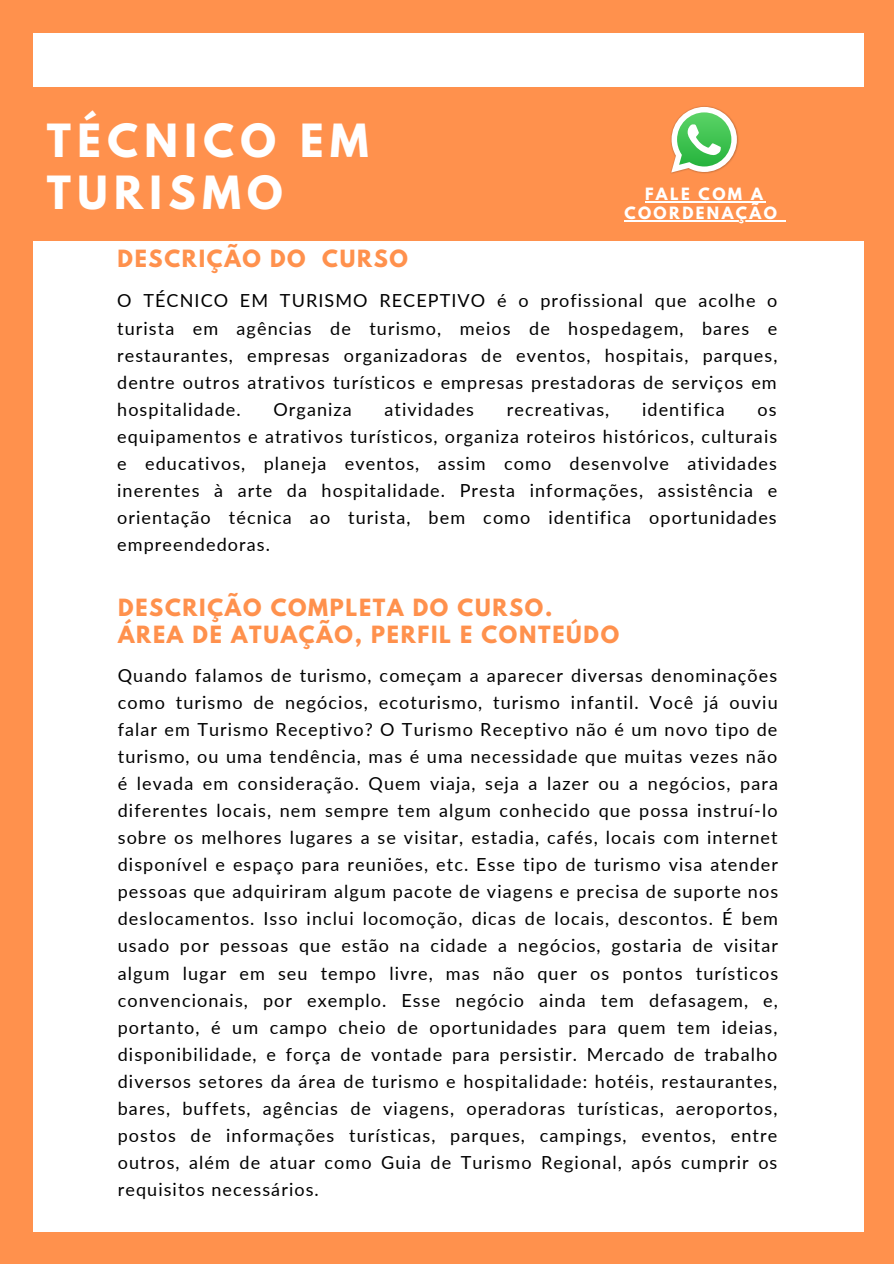
<style>
.page{position:relative;width:894px;height:1264px;background:#fff}
.page>*{position:absolute;margin:0;border:0;box-sizing:border-box;transform-origin:0 0}
.t1{font:700 40.5px "League Spartan";letter-spacing:.16em;color:#fff}
.t2{font:700 21px "League Spartan";letter-spacing:.08em;color:#ff914d}
.t3{font:18px/27px "Lato";letter-spacing:.06em;color:#000;text-align:justify}
.t4{font:700 15px "League Spartan";letter-spacing:.16em;color:#fff}
</style>
<div class="page">
<div style="left:0;top:0;width:893px;height:1263px;background:#ff914d"></div>
<div style="left:33px;top:33px;width:830px;height:1198px;background:#fff"></div>
<div style="left:0;top:87px;width:893px;height:154px;background:#ff914d"></div>
<img style="left:670px;top:106px;width:69px;height:68px">
<svg style="left:671px;top:107px;width:65px;height:65px;background:#a2cd8b"></svg>
<hr style="left:644px;top:201px;width:121px;height:1px;background:#fff">
<hr style="left:624px;top:220px;width:155px;height:1px;background:#fff">
<p class="t1" style="left:47px;top:121px;width:323px">TÉCNICO EM</p>
<p class="t1" style="left:47px;top:173px;width:237px">TURISMO</p>
<p class="t2" style="left:117px;top:248px;width:292px">DESCRIÇÃO DO CURSO</p>
<p class="t4" style="left:644px;top:186px;width:119px">FALE COM A</p>
<p class="t4" style="left:624px;top:205px;width:154px">COORDENAÇÃO</p>
<p class="t3" style="left:117px;top:287px;width:661px">O TÉCNICO EM TURISMO RECEPTIVO é o profissional que acolhe o turista em agências de turismo, meios de hospedagem, bares e restaurantes, empresas organizadoras de eventos, hospitais, parques, dentre outros atrativos turísticos e empresas prestadoras de serviços em hospitalidade.</p>
<p class="t3" style="left:273px;top:395px;width:80px">Organiza</p>
<p class="t3" style="left:384px;top:395px;width:91px">atividades</p>
<p class="t3" style="left:506px;top:395px;width:104px">recreativas,</p>
<p class="t3" style="left:642px;top:395px;width:84px">identifica</p>
<p class="t3" style="left:117px;top:395px;width:661px;text-indent:640px">os equipamentos e atrativos turísticos, organiza roteiros históricos, culturais e educativos, planeja eventos, assim como desenvolve atividades inerentes à arte da hospitalidade. Presta informações, assistência e orientação técnica ao turista, bem como identifica oportunidades empreendedoras.</p>
<p class="t2" style="left:118px;top:596px;width:435px">DESCRIÇÃO COMPLETA DO CURSO.</p>
<p class="t2" style="left:118px;top:623px;width:502px">ÁREA DE ATUAÇÃO, PERFIL E CONTEÚDO</p>
<p class="t3" style="left:118px;top:661px;width:661px">Quando falamos de turismo, começam a aparecer diversas denominações como turismo de negócios, ecoturismo, turismo infantil. Você já ouviu falar em Turismo Receptivo? O Turismo Receptivo não é um novo tipo de turismo, ou uma tendência, mas é uma necessidade que muitas vezes não é levada em consideração. Quem viaja, seja a lazer ou a negócios, para diferentes locais, nem sempre tem algum conhecido que possa instruí-lo sobre os melhores lugares a se visitar, estadia, cafés, locais com internet disponível e espaço para reuniões, etc. Esse tipo de turismo visa atender pessoas que adquiriram algum pacote de viagens e precisa de suporte nos deslocamentos. Isso inclui locomoção, dicas de locais, descontos. É bem usado por pessoas que estão na cidade a negócios, gostaria de visitar algum lugar em seu tempo livre, mas não quer os pontos turísticos convencionais, por exemplo. Esse negócio ainda tem defasagem, e, portanto, é um campo cheio de oportunidades para quem tem ideias, disponibilidade, e força de vontade para persistir. Mercado de trabalho diversos setores da área de turismo e hospitalidade: hotéis, restaurantes, bares, buffets, agências de viagens, operadoras turísticas, aeroportos, postos de informações turísticas, parques, campings, eventos, entre outros, além de atuar como Guia de Turismo Regional, após cumprir os requisitos necessários.</p>
</div>
